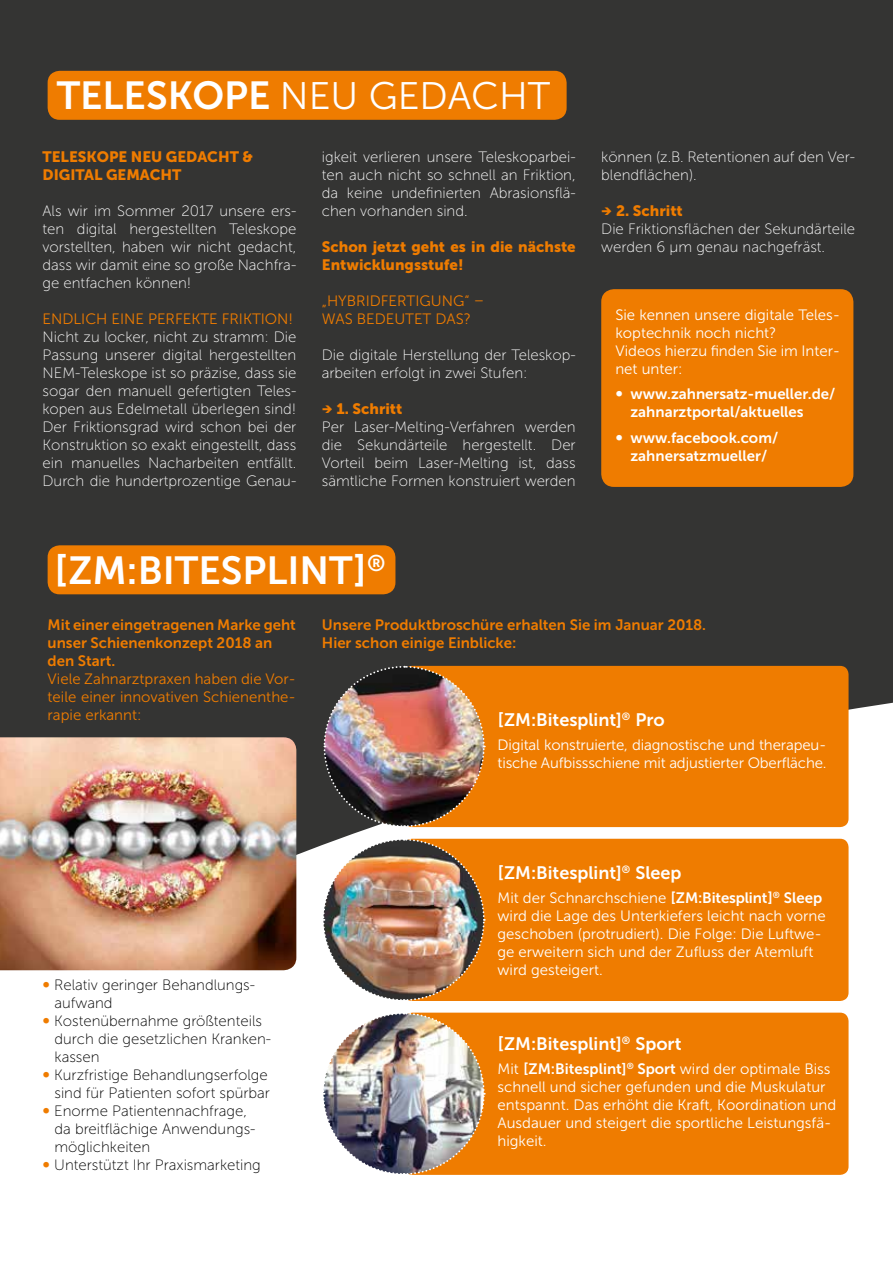
<style>
.page{position:relative;width:893px;height:1263px;background:#343433}
.page>*{position:absolute;margin:0;border:0;box-sizing:border-box;transform-origin:0 0}
.t1{font:39px "Museo Sans 700";color:#fff}
.t2{font:38.25px "Museo Sans 300";color:#fff}
.t3{font:18px "Museo Sans 700";color:#fff}
.t4{font:15px/18px "Museo Sans 100";color:#fff;text-align:justify}
.t5{font:15px/18px "Museo Sans 300";color:#fff}
.t6{font:15px/18px "Museo Sans 100";color:#000}
.t7{font:15px/18px "Museo Sans 300";color:#ef7c00;text-align:justify}
.t8{font:15px/18px "Museo Sans 700";color:#ef7c00}
.t9{font:15px/18px "Museo Sans 900";color:#ef7c00}
.t10{font:15px/18px "Museo Sans 700";color:#fff}
.s1{font-family:"Museo Sans 700";font-size:39px}
.s2{font-family:"Museo Sans 900"}
.s3{font-family:"Museo Sans 900";color:#ef7c00}
.s4{font-family:"Museo Sans 700"}
</style>
<div class="page">
<svg style="left:0;top:665px;width:893px;height:598px;background:#e2e2e2"></svg>
<div style="left:601px;top:289px;width:252px;height:198px;background:#ef7c00;border-radius:13px"></div>
<img style="left:0;top:737px;width:296px;height:233px">
<div style="left:48px;top:71px;width:519px;height:49px;background:#ef7c00;border-radius:12px"></div>
<div style="left:48px;top:545px;width:347px;height:49px;background:#ef7c00;border-radius:12px"></div>
<div style="left:404px;top:666px;width:444px;height:161px;background:#ef7c00;border-radius:9px"></div>
<img style="left:323px;top:665px;width:163px;height:163px">
<div style="left:404px;top:839px;width:444px;height:162px;background:#ef7c00;border-radius:9px"></div>
<img style="left:322px;top:835px;width:164px;height:167px">
<div style="left:404px;top:1013px;width:444px;height:162px;background:#ef7c00;border-radius:9px"></div>
<img style="left:322px;top:1012px;width:164px;height:164px">
<h2 class="t2" style="left:57px;top:75px;width:495px"><span class="s1">TELESKOPE</span> NEU GEDACHT</h2>
<p class="t9" style="left:43px;top:148px;width:212px">TELESKOPE NEU GEDACHT &amp;<br>DIGITAL GEMACHT</p>
<p class="t4" style="left:43px;top:202px;width:255px">Als wir im Sommer 2017 unsere ers&shy;ten digital hergestellten Teleskope vorstellten, haben wir nicht gedacht, dass wir damit eine so große Nachfra&shy;ge entfachen können!</p>
<p class="t7" style="left:43px;top:310px;width:252px">ENDLICH EINE PERFEKTE FRIKTION!</p>
<p class="t4" style="left:43px;top:328px;width:255px">Nicht zu locker, nicht zu stramm: Die Passung unserer digital hergestellten NEM-Teleskope ist so präzise, dass sie sogar den manuell gefertigten Teles&shy;kopen aus Edelmetall überlegen sind!<br>Der Friktionsgrad wird schon bei der Konstruktion so exakt eingestellt, dass ein manuelles Nacharbeiten entfällt.<br>Durch die hundertprozentige Genau-</p>
<p class="t4" style="left:322px;top:148px;width:255px">igkeit verlieren unsere Teleskoparbei&shy;ten auch nicht so schnell an Friktion, da keine undefinierten Abrasionsflä&shy;chen vorhanden sind.</p>
<p class="t9" style="left:322px;top:238px;width:255px">Schon jetzt geht es in die nächste<br>Entwicklungsstufe!</p>
<p class="t7" style="left:322px;top:292px;width:164px">„HYBRIDFERTIGUNG“ –<br>WAS BEDEUTET DAS?</p>
<p class="t4" style="left:322px;top:346px;width:255px">Die digitale Herstellung der Teleskop&shy;arbeiten erfolgt in zwei Stufen:</p>
<p class="t9" style="left:322px;top:400px;width:82px">➔ 1. Schritt</p>
<p class="t4" style="left:322px;top:418px;width:255px">Per Laser-Melting-Verfahren werden die Sekundärteile hergestellt. Der Vorteil beim Laser-Melting ist, dass sämtliche Formen konstruiert werden</p>
<h1 class="t1" style="left:54px;top:549px;width:333px">[ZM:BITESPLINT]<sup>®</sup></h1>
<p class="t4" style="left:601px;top:148px;width:255px">können (z.B. Retentionen auf den Ver&shy;blendflächen).</p>
<p class="t9" style="left:601px;top:202px;width:83px">➔ 2. Schritt</p>
<p class="t4" style="left:601px;top:220px;width:255px">Die Friktionsflächen der Sekundärteile werden 6 µm genau nachgefräst.</p>
<p class="t5" style="left:615px;top:305px;width:226px">Sie kennen unsere digitale Teles&shy;koptechnik noch nicht?<br>Videos hierzu finden Sie im Inter&shy;net unter:</p>
<p class="t10" style="left:630px;top:385px;width:206px;text-indent:-15px"><span class="s2">•</span> www.zahnersatz-mueller.de/ zahnarztportal/aktuelles</p>
<p class="t10" style="left:615px;top:428px;width:164px;text-align:center"><span class="s2">•</span> www.facebook.com/ zahnersatzmueller/</p>
<p class="t8" style="left:48px;top:616px;width:250px">Mit einer eingetragenen Marke geht unser Schienenkonzept 2018 an den Start.</p>
<p class="t7" style="left:48px;top:670px;width:250px">Viele Zahnarztpraxen haben die Vor&shy;teile einer innovativen Schienenthe&shy;rapie erkannt:</p>
<p class="t8" style="left:322px;top:616px;width:386px">Unsere Produktbroschüre erhalten Sie im Januar 2018.<br>Hier schon einige Einblicke:</p>
<p class="t3" style="left:497px;top:710px;width:169px">[ZM:Bitesplint]<sup>®</sup> Pro</p>
<p class="t5" style="left:497px;top:736px;width:331px">Digital konstruierte, diagnostische und therapeu&shy;tische Aufbissschiene mit adjustierter Oberfläche.</p>
<p class="t6" style="left:55px;top:976px;width:202px;text-indent:-12px"><span class="s3">•</span> Relativ geringer Behandlungs&shy;aufwand</p>
<p class="t6" style="left:55px;top:1012px;width:218px;text-indent:-12px"><span class="s3">•</span> Kostenübernahme größtenteils durch die gesetzlichen Kranken&shy;kassen</p>
<p class="t6" style="left:43px;top:1066px;width:229px;text-align:right"><span class="s3">•</span> Kurzfristige Behandlungserfolge sind für Patienten sofort spürbar</p>
<p class="t6" style="left:55px;top:1102px;width:203px;text-indent:-12px"><span class="s3">•</span> Enorme Patientennachfrage, da breitflächige Anwendungs&shy;möglichkeiten</p>
<p class="t6" style="left:43px;top:1156px;width:220px"><span class="s3">•</span> Unterstützt Ihr Praxismarketing</p>
<p class="t3" style="left:497px;top:862px;width:185px">[ZM:Bitesplint]<sup>®</sup> Sleep</p>
<p class="t5" style="left:497px;top:889px;width:330px">Mit der Schnarchschiene <span class="s4">[ZM:Bitesplint]</span><sup>®</sup> <span class="s4">Sleep </span>wird die Lage des Unterkiefers leicht nach vorne geschoben (protrudiert). Die Folge: Die Luftwe&shy;ge erweitern sich und der Zufluss der Atemluft wird gesteigert.</p>
<p class="t3" style="left:497px;top:1034px;width:185px">[ZM:Bitesplint]<sup>®</sup> Sport</p>
<p class="t5" style="left:497px;top:1060px;width:340px">Mit <span class="s4">[ZM:Bitesplint]</span><sup>®</sup> <span class="s4">Sport</span> wird der optimale Biss schnell und sicher gefunden und die Muskulatur entspannt. Das erhöht die Kraft, Koordination und Ausdauer und steigert die sportliche Leistungsfä&shy;higkeit.</p>
</div>
